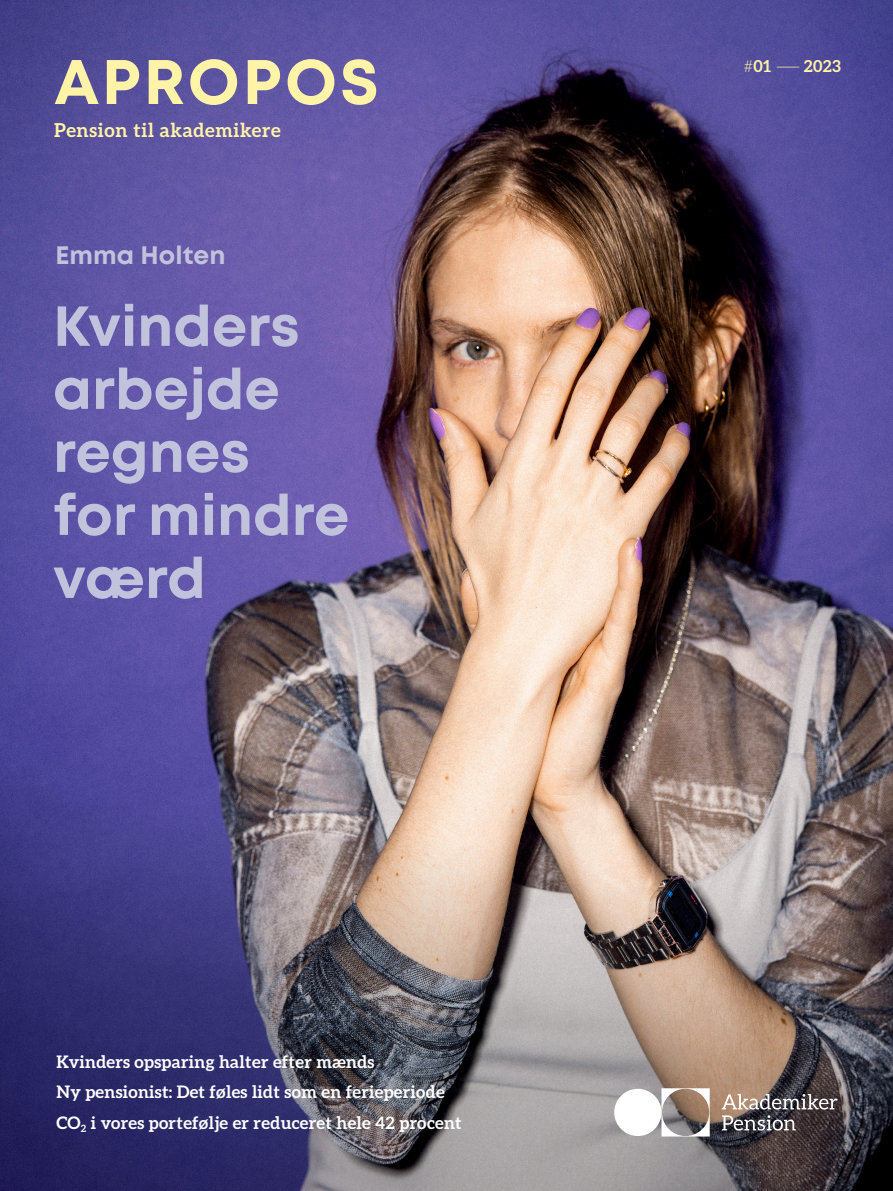
<style>
.page{position:relative;width:893px;height:1191px;background:#fff}
.page>*{position:absolute;margin:0;border:0;box-sizing:border-box;transform-origin:0 0}
.t1{font:700 62.7px "Mont";letter-spacing:.045em;color:#fff3a7}
.t2{font:700 56.25px/63px "Mont";color:#c1c2dc}
.t3{font:700 25.2px "Mont";letter-spacing:.005em;color:#c1c2dc}
.t4{font:700 19.2px "Aleo";letter-spacing:.035em;color:#fff3a7}
.t5{font:700 17.25px "Aleo";letter-spacing:.015em;color:#fff}
.t6{font:300 16.5px "Aleo";color:#fff3a7}
.s1{font-weight:700}
</style>
<div class="page">
<img style="left:0;top:0;width:893px;height:684px">
<img style="left:0;top:684px;width:893px;height:507px">
<svg style="left:661px;top:1088px;width:49px;height:48px"></svg>
<div style="left:614px;top:1088px;width:47px;height:48px;background:#fff;border-radius:50%"></div>
<svg style="left:722px;top:1093px;width:116px;height:16px"></svg>
<svg style="left:722px;top:1115px;width:74px;height:15px"></svg>
<p class="t1" style="left:54px;top:41px;width:326px">APROPOS</p>
<p class="t4" style="left:54px;top:119px;width:228px">Pension til akademikere</p>
<p class="t3" style="left:55px;top:239px;width:172px">Emma Holten</p>
<p class="t2" style="left:53px;top:295px;width:248px">Kvinders arbejde</p>
<p class="t2" style="left:53px;top:421px;width:298px">regnes<br>for mindre værd</p>
<p class="t5" style="left:56px;top:1051px;width:320px">Kvinders opsparing halter efter mænds</p>
<p class="t5" style="left:56px;top:1082px;width:390px">Ny pensionist: Det føles lidt som en ferieperiode</p>
<p class="t5" style="left:56px;top:1113px;width:407px">CO<sub>2</sub> i vores portefølje er reduceret hele 42 procent</p>
<p class="t6" style="left:744px;top:57px;width:98px">#<span class="s1">01</span> ------ <span class="s1">2023</span></p>
</div>
